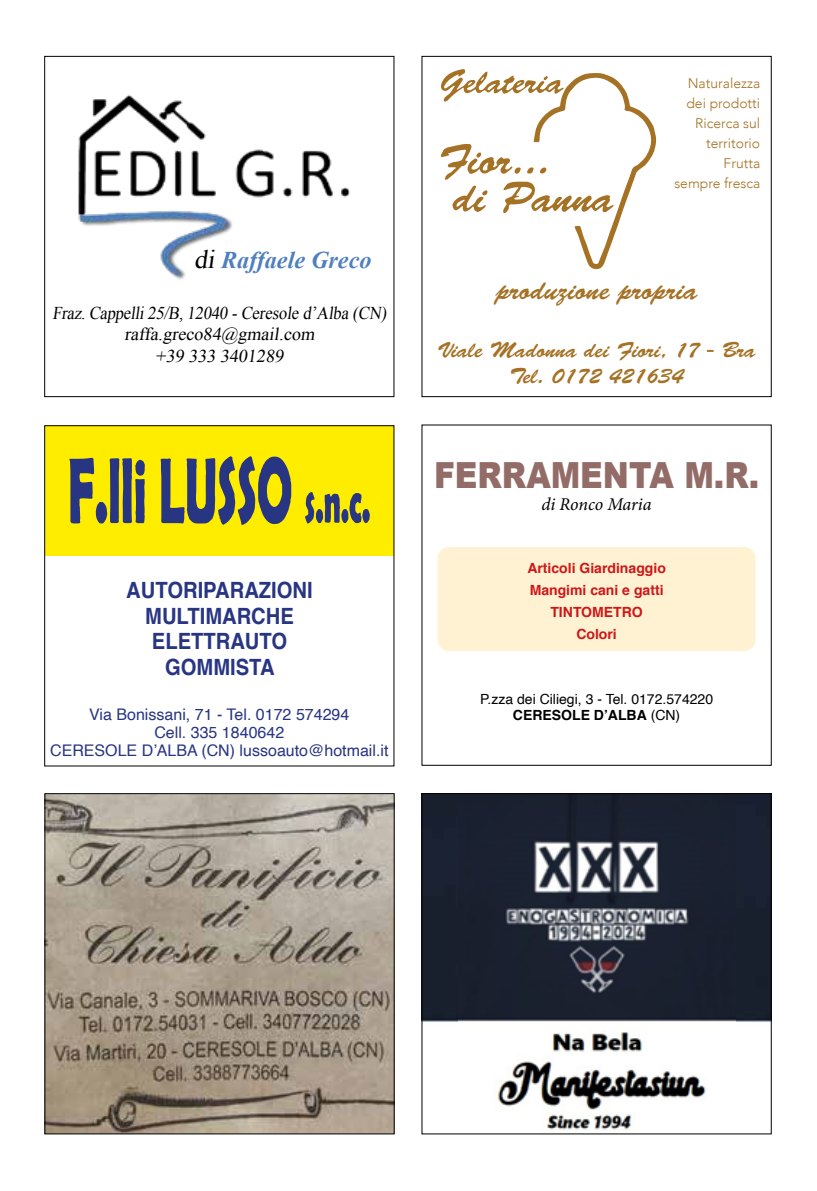
<style>
.page{position:relative;width:817px;height:1191px;background:#fff}
.page>*{position:absolute;margin:0;border:0;box-sizing:border-box;transform-origin:0 0}
.t1{font:900 36px "Arial";color:#936c67;scale:.87 1}
.t2{font:27.8px "Brush Script Std";color:#a57225}
.t3{font:italic 700 24px "Times New Roman";color:#4f80be}
.t4{font:700 22.4px/25.6px "Helvetica";color:#283583;text-align:center;scale:.9 1}
.t5{font:22px/26.4px "Brush Script Std";color:#a57225;text-align:center}
.t6{font:18px/21.6px "Times New Roman";color:#000;text-align:center;scale:.91 1}
.t7{font:italic 18px "Minion Pro";letter-spacing:-.005em;color:#000}
.t8{font:16px/18px "Helvetica";color:#283583;text-align:center}
.t9{font:300 14px/20px "Avenir";color:#a57225;text-align:right}
.t10{font:700 14px/22px "Helvetica";color:#cd1719;text-align:center}
.t11{font:14px/16.8px "Helvetica";color:#000;text-align:center}
.s1{font-weight:400;font-style:normal;font-size:26px;color:#000}
.s2{font-weight:700}
</style>
<div class="page">
<div style="left:423px;top:795px;width:346px;height:227px;background:#18202d"></div>
<img style="left:78px;top:94px;width:272px;height:186px">
<div style="left:44px;top:56px;width:350px;height:341px;border:1px solid #000"></div>
<div style="left:421px;top:56px;width:350px;height:341px;border:1px solid #000"></div>
<img style="left:47px;top:795px;width:345px;height:337px">
<svg style="left:440px;top:69px;width:216px;height:201px"></svg>
<div style="left:45px;top:425px;width:348px;height:131px;background:#ffed00"></div>
<svg style="left:161px;top:456px;width:130px;height:69px"></svg>
<svg style="left:69px;top:458px;width:76px;height:66px"></svg>
<svg style="left:305px;top:492px;width:65px;height:31px"></svg>
<div style="left:44px;top:425px;width:350px;height:341px;border:1px solid #000"></div>
<div style="left:437px;top:547px;width:318px;height:104px;background:#fff2d3;border-radius:11px"></div>
<img style="left:459px;top:795px;width:276px;height:335px">
<div style="left:421px;top:793px;width:350px;height:341px;border:1px solid #000"></div>
<h3 class="t3" style="left:194px;top:243px;width:179px"><span class="s1">di</span> Raffaele Greco</h3>
<p class="t6" style="left:53px;top:302px;width:372px">Fraz.Cappelli25/B,12040 -Ceresole d’Alba (CN) raffa.greco84@gmail.com<br>+39 333 3401289</p>
<h3 class="t4" style="left:126px;top:578px;width:209px">AUTORIPARAZIONI<br>MULTIMARCHE<br>ELETTRAUTO<br>GOMMISTA</h3>
<p class="t8" style="left:50px;top:706px;width:340px">Via Bonissani, 71 - Tel. 0172 574294<br>Cell. 335 1840642<br>CERESOLE D’ALBA (CN) lussoauto@hotmail.it</p>
<p class="t9" style="left:674px;top:73px;width:87px">Naturalezza dei prodotti<br>Ricerca sul territorio<br>Frutta sempre fresca</p>
<h2 class="t2" style="left:496px;top:274px;width:202px">produzione propria</h2>
<h3 class="t5" style="left:437px;top:337px;width:319px">Viale Madonna dei Fiori, 17 - Bra<br>Tel. 0172 421634</h3>
<h1 class="t1" style="left:434px;top:448px;width:375px">FERRAMENTA M.R.</h1>
<p class="t7" style="left:541px;top:491px;width:111px">di Ronco Maria</p>
<p class="t10" style="left:527px;top:557px;width:140px">Articoli Giardinaggio<br>Mangimi cani e gatti<br>TINTOMETRO<br>Colori</p>
<p class="t11" style="left:480px;top:690px;width:234px">P.zza dei Ciliegi, 3 - Tel. 0172.574220<br><span class="s2">CERESOLE D’ALBA</span> (CN)</p>
</div>
